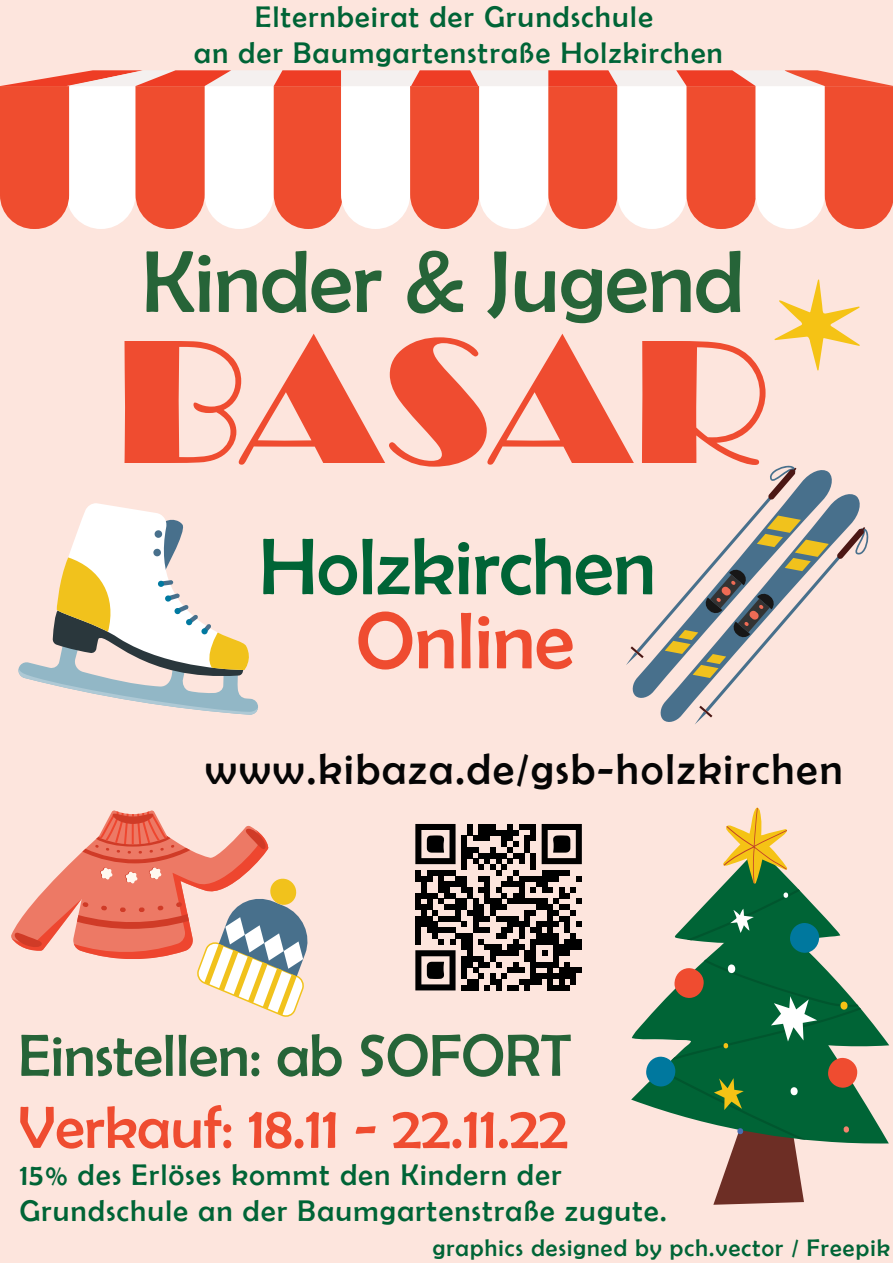
<style>
.page{position:relative;width:893px;height:1263px;background:#fde5dd}
.page>*{position:absolute;margin:0;border:0;box-sizing:border-box;transform-origin:0 0}
.t1{font:183px "Broadway";letter-spacing:-.01em;color:#ef4c30}
.t2{font:88.5px "Berlin Sans FB";color:#266438}
.t3{font:81px "Berlin Sans FB";color:#006436}
.t4{font:81px "Berlin Sans FB";color:#ef4c30}
.t5{font:60px "Berlin Sans FB";color:#ef4c30}
.t6{font:60px "Berlin Sans FB";color:#266438}
.t7{font:43.5px "Berlin Sans FB";letter-spacing:.05em;color:#050505}
.t8{font:30px/36px "Berlin Sans FB";letter-spacing:.05em;color:#006436}
.t9{font:24px "Berlin Sans FB";letter-spacing:.05em;color:#006436}
</style>
<div class="page">
<svg style="left:0;top:70px;width:893px;height:159px;background:#f6a292"></svg>
<svg style="left:631px;top:911px;width:258px;height:233px"></svg>
<svg style="left:687px;top:807px;width:132px;height:146px"></svg>
<svg style="left:774px;top:279px;width:86px;height:92px"></svg>
<svg style="left:626px;top:465px;width:243px;height:259px"></svg>
<svg style="left:18px;top:503px;width:240px;height:212px"></svg>
<div style="left:201px;top:628px;width:7px;height:7px;background:#0079a0;border-radius:50%"></div>
<svg style="left:646px;top:959px;width:215px;height:246px"></svg>
<svg style="left:415px;top:824px;width:167px;height:166px"></svg>
<svg style="left:11px;top:810px;width:297px;height:207px"></svg>
<p class="t8" style="left:194px;top:-1px;width:530px;text-align:center">Elternbeirat der Grundschule<br>an der Baumgartenstraße Holzkirchen</p>
<h2 class="t2" style="left:142px;top:233px;width:603px">Kinder &amp; Jugend</h2>
<h1 class="t1" style="left:114px;top:296px;width:659px">BASAR</h1>
<h3 class="t3" style="left:259px;top:522px;width:398px">Holzkirchen</h3>
<h3 class="t4" style="left:356px;top:596px;width:220px">Online</h3>
<h3 class="t7" style="left:205px;top:744px;width:639px">www.kibaza.de/gsb-holzkirchen</h3>
<h3 class="t6" style="left:18px;top:1022px;width:554px">Einstellen: ab SOFORT</h3>
<h3 class="t5" style="left:18px;top:1094px;width:551px">Verkauf: 18.11 - 22.11.22</h3>
<p class="t8" style="left:20px;top:1156px;width:648px">15% des Erlöses kommt den Kindern der<br>Grundschule an der Baumgartenstraße zugute.</p>
<p class="t9" style="left:433px;top:1235px;width:459px">graphics designed by pch.vector / Freepik</p>
</div>
